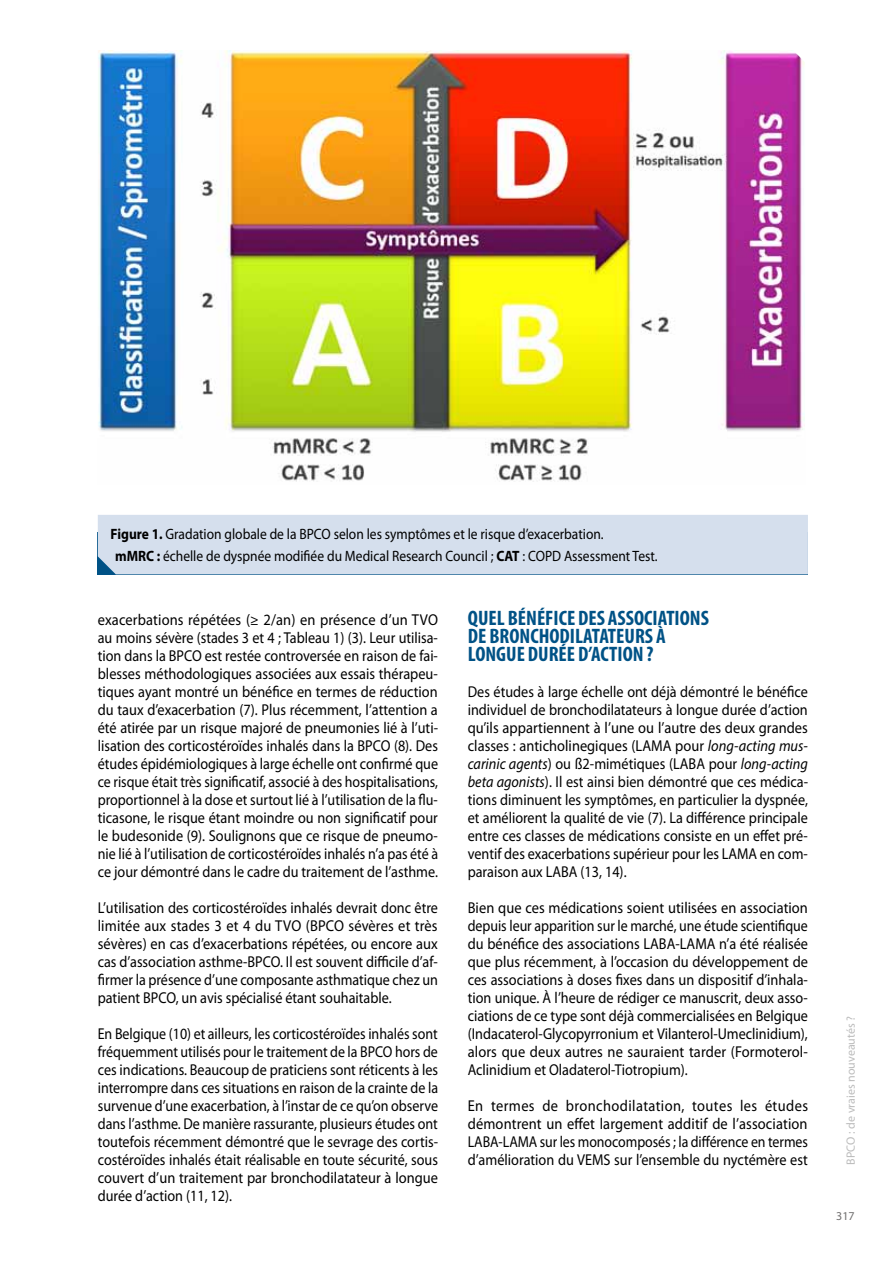
<style>
.page{position:relative;width:893px;height:1263px;background:#fff}
.page>*{position:absolute;margin:0;border:0;box-sizing:border-box;transform-origin:0 0}
.t1{font:700 condensed 21px/18px "Myriad Pro";color:#005286}
.t2{font:15.75px/18px "Myriad Pro";color:#000;text-align:justify;scale:.92 1}
.t3{font:15.75px/18px "Myriad Pro";color:#000;text-align:justify;scale:.9 1}
.t4{font:15.75px/18px "Myriad Pro";color:#000;text-align:justify;scale:.89 1}
.t5{font:15px/22.5px "Myriad Pro";color:#000;scale:.9 1}
.t6{font:12px "Myriad Pro";color:#bcbcbc}
.t7{font:12px "Myriad Pro";color:#706f6f}
.s1{font-weight:700}
.s2{font-style:italic}
</style>
<div class="page">
<div style="left:98px;top:515px;width:710px;height:59px;background:#d5dfed"></div>
<img style="left:98px;top:50px;width:707px;height:432px">
<p class="t5" style="left:111px;top:522px;width:609px"><span class="s1">Figure 1.</span> Gradation globale de la BPCO selon les symptômes et le risque d’exacerbation.<br><span class="s1">mMRC :</span> échelle de dyspnée modifiée du Medical Research Council ; <span class="s1">CAT</span> : COPD Assessment Test.</p>
<p class="t2" style="left:98px;top:611px;width:371px">exacerbations répétées (≥ 2/an) en présence d’un TVO au moins sévère (stades 3 et 4 ; Tableau 1) (3). Leur utilisa&shy;tion dans la BPCO est restée controversée en raison de fai&shy;blesses méthodologiques associées aux essais thérapeu&shy;tiques ayant montré un bénéfice en termes de réduction du taux d’exacerbation (7). Plus récemment, l’attention a été atirée par un risque majoré de pneumonies lié à l’uti&shy;lisation des corticostéroïdes inhalés dans la BPCO (8). Des études épidémiologiques à large échelle ont confirmé que ce risque était très significatif, associé à des hospitalisations, proportionnel à la dose et surtout lié à l’utilisation de la flu&shy;ticasone, le risque étant moindre ou non significatif pour le budesonide (9). Soulignons que ce risque de pneumo&shy;nie lié à l’utilisation de corticostéroïdes inhalés n’a pas été à ce jour démontré dans le cadre du traitement de l’asthme.</p>
<p class="t3" style="left:98px;top:899px;width:379px">L’utilisation des corticostéroïdes inhalés devrait donc être limitée aux stades 3 et 4 du TVO (BPCO sévères et très sévères) en cas d’exacerbations répétées, ou encore aux cas d’association asthme-BPCO. Il est souvent difficile d’af&shy;firmer la présence d’une composante asthmatique chez un patient BPCO, un avis spécialisé étant souhaitable.</p>
<p class="t4" style="left:98px;top:1025px;width:384px">En Belgique (10) et ailleurs, les corticostéroïdes inhalés sont fréquemment utilisés pour le traitement de la BPCO hors de ces indications. Beaucoup de praticiens sont réticents à les interrompre dans ces situations en raison de la crainte de la survenue d’une exacerbation, à l’instar de ce qu’on observe dans l’asthme. De manière rassurante, plusieurs études ont toutefois récemment démontré que le sevrage des cortis&shy;costéroïdes inhalés était réalisable en toute sécurité, sous couvert d’un traitement par bronchodilatateur à longue durée d’action (11, 12).</p>
<h1 class="t1" style="left:468px;top:609px;width:243px">QUEL BÉNÉFICE DES ASSOCIATIONS<br>DE BRONCHODILATATEURS À<br>LONGUE DURÉE D’ACTION ?</h1>
<p class="t3" style="left:468px;top:683px;width:380px">Des études à large échelle ont déjà démontré le bénéfice individuel de bronchodilatateurs à longue durée d’action qu’ils appartiennent à l’une ou l’autre des deux grandes classes : anticholinegiques (LAMA pour <span class="s2">long-acting mus&shy;carinic agents</span>) ou ß2-mimétiques (LABA pour <span class="s2">long-acting beta agonists</span>). Il est ainsi bien démontré que ces médica&shy;tions diminuent les symptômes, en particulier la dyspnée, et améliorent la qualité de vie (7). La différence principale entre ces classes de médications consiste en un effet pré&shy;ventif des exacerbations supérieur pour les LAMA en com&shy;paraison aux LABA (13, 14).</p>
<p class="t2" style="left:468px;top:899px;width:371px">Bien que ces médications soient utilisées en association depuis leur apparition sur le marché, une étude scientifique du bénéfice des associations LABA-LAMA n’a été réalisée que plus récemment, à l’occasion du développement de ces associations à doses fixes dans un dispositif d’inhala&shy;tion unique. À l’heure de rédiger ce manuscrit, deux asso&shy;ciations de ce type sont déjà commercialisées en Belgique (Indacaterol-Glycopyrronium et Vilanterol-Umeclinidium), alors que deux autres ne sauraient tarder (Formoterol-Aclinidium et Oladaterol-Tiotropium).</p>
<p class="t2" style="left:468px;top:1097px;width:371px">En termes de bronchodilatation, toutes les études démontrent un effet largement additif de l’association LABA-LAMA sur les monocomposés ; la différence en termes d’amélioration du VEMS sur l’ensemble du nyctémère est</p>
<p class="t6" style="left:843px;top:1165px;width:151px;rotate:-90deg">bpco : de vraies nouveautés ?</p>
<p class="t7" style="left:836px;top:1209px;width:20px">317</p>
</div>
